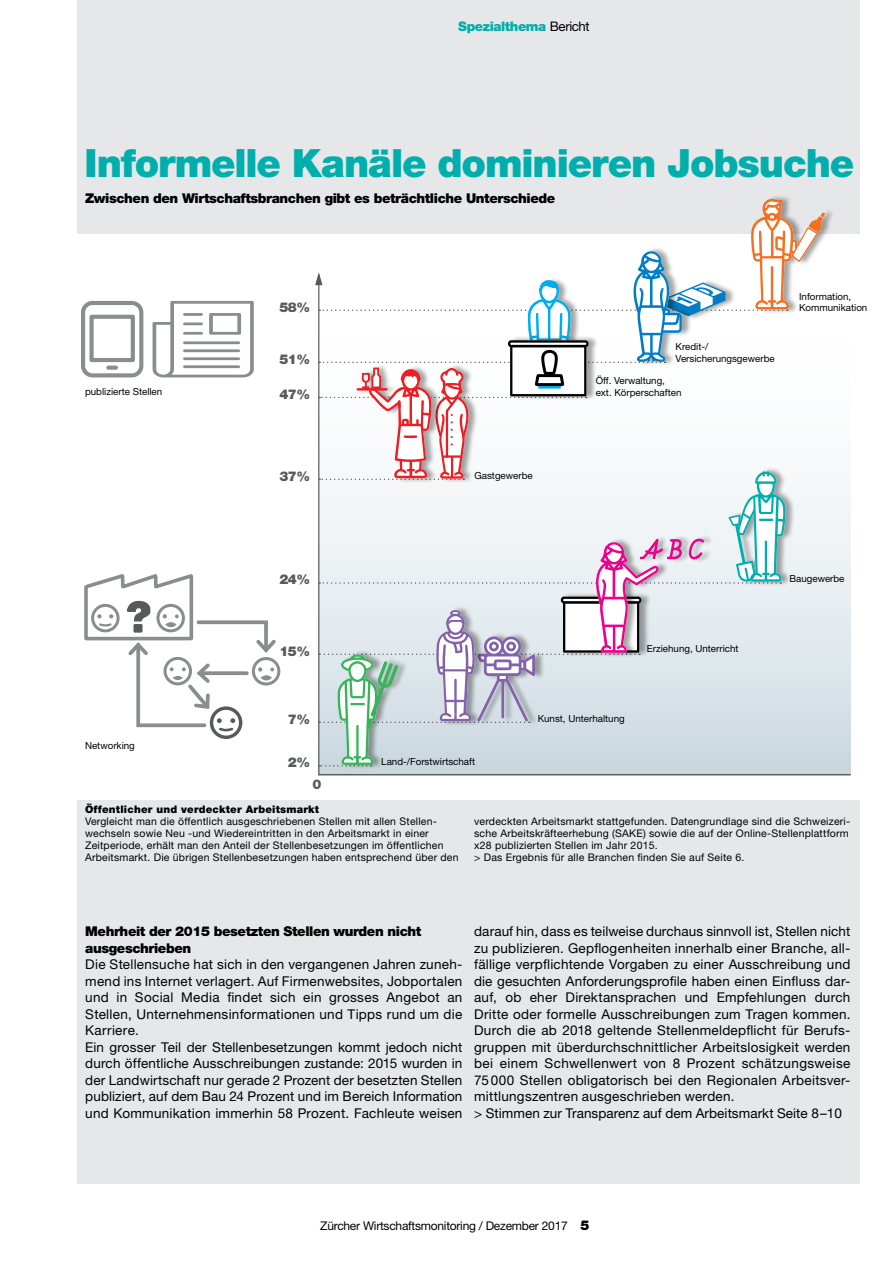
<style>
.page{position:relative;width:893px;height:1263px;background:#fff}
.page>*{position:absolute;margin:0;border:0;box-sizing:border-box;transform-origin:0 0}
.t1{font:900 39px "Helvetica Neue LT Std";letter-spacing:-.03em;color:#00afad}
.t2{font:13.5px/16.5px "Helvetica Neue LT Std";letter-spacing:.02em;color:#000}
.t3{font:900 13.5px/16.5px "Helvetica Neue LT Std";letter-spacing:-.03em;color:#000}
.t4{font:900 13.5px "Helvetica Neue LT Std";letter-spacing:-.03em;color:#58595b}
.t5{font:900 13.2px "Helvetica Neue LT Std";letter-spacing:-.03em;color:#00afad}
.t6{font:12px "Helvetica Neue LT Std";letter-spacing:-.02em;color:#000}
.t7{font:10.5px/12px "Helvetica Neue LT Std";letter-spacing:.02em;color:#000}
.t8{font:900 10.5px "Helvetica Neue LT Std";letter-spacing:.02em;color:#000}
.t9{font:9.75px/11.2px "Helvetica Neue LT Std";color:#000}
.s1{font-weight:400;color:#000}
.s2{font-weight:900;font-size:13.5px}
</style>
<div class="page">
<div style="left:77px;top:0;width:783px;height:1184px;background:#e6e7e8"></div>
<div style="left:71px;top:235px;width:801px;height:565px;background:#fff"></div>
<div style="left:319px;top:276px;width:531px;height:499px;background:linear-gradient(to bottom,#fff,#d1dde4)"></div>
<hr style="left:319px;top:774px;width:531px;height:1px;background:#58595b">
<hr style="left:318px;top:282px;width:1px;height:493px;background:#58595b">
<svg style="left:84px;top:574px;width:110px;height:67px"></svg>
<div style="left:210px;top:706px;width:32px;height:33px;border:3px solid #58595b;border-radius:50%"></div>
<div style="left:91px;top:604px;width:29px;height:28px;border:3px solid #8a8c8e;border-radius:50%"></div>
<svg style="left:97px;top:614px;width:16px;height:14px"></svg>
<div style="left:338px;top:650px;width:70px;height:119px;background:#000;opacity:.35"></div>
<div style="left:752px;top:194px;width:56px;height:120px;background:#000;opacity:.35"></div>
<div style="left:793px;top:208px;width:42px;height:58px;background:#000;opacity:.35"></div>
<div style="left:252px;top:657px;width:28px;height:28px;border:3px solid #8a8c8e;border-radius:50%"></div>
<svg style="left:125px;top:601px;width:154px;height:131px"></svg>
<svg style="left:314px;top:199px;width:511px;height:567px"></svg>
<svg style="left:81px;top:301px;width:62px;height:76px"></svg>
<svg style="left:153px;top:301px;width:101px;height:76px"></svg>
<p class="t5" style="left:458px;top:18px;width:133px">Spezialthema <span class="s1">Bericht</span></p>
<h1 class="t1" style="left:85px;top:140px;width:771px">Informelle Kanäle dominieren Jobsuche</h1>
<p class="t3" style="left:85px;top:190px;width:472px">Zwischen den Wirtschaftsbranchen gibt es beträchtliche Unterschiede</p>
<p class="t9" style="left:85px;top:386px;width:79px">publizierte Stellen</p>
<p class="t4" style="left:279px;top:299px;width:32px">58%</p>
<p class="t4" style="left:279px;top:351px;width:32px">51%</p>
<p class="t4" style="left:279px;top:386px;width:32px">47%</p>
<p class="t4" style="left:279px;top:468px;width:32px">37%</p>
<p class="t9" style="left:474px;top:470px;width:60px">Gastgewerbe</p>
<p class="t9" style="left:676px;top:341px;width:101px">Kredit-/<br>Versicherungsgewerbe</p>
<p class="t9" style="left:596px;top:375px;width:87px">Öff. Verwaltung, ext. Körperschaften</p>
<p class="t9" style="left:799px;top:290px;width:70px">Information,<br>Kommunikation</p>
<p class="t9" style="left:85px;top:740px;width:51px">Networking</p>
<p class="t4" style="left:279px;top:572px;width:32px">24%</p>
<p class="t9" style="left:789px;top:573px;width:57px">Baugewerbe</p>
<p class="t4" style="left:279px;top:643px;width:32px">15%</p>
<p class="t9" style="left:647px;top:643px;width:93px">Erziehung, Unterricht</p>
<p class="t4" style="left:288px;top:711px;width:24px">7%</p>
<p class="t4" style="left:288px;top:754px;width:24px">2%</p>
<p class="t9" style="left:381px;top:755px;width:95px">Land-/Forstwirtschaft</p>
<p class="t9" style="left:538px;top:713px;width:89px">Kunst, Unterhaltung</p>
<p class="t4" style="left:312px;top:776px;width:11px">0</p>
<p class="t8" style="left:85px;top:803px;width:236px">Öffentlicher und verdeckter Arbeitsmarkt</p>
<p class="t7" style="left:85px;top:815px;width:375px">Vergleicht man die öffentlich ausgeschriebenen Stellen mit allen Stellen&shy;wechseln sowie Neu -und Wiedereintritten in den Arbeitsmarkt in einer Zeitperiode, erhält man den Anteil der Stellenbesetzungen im öffentlichen Arbeitsmarkt. Die übrigen Stellenbesetzungen haben entsprechend über den</p>
<p class="t7" style="left:474px;top:815px;width:378px">verdeckten Arbeitsmarkt stattgefunden. Datengrundlage sind die Schweizeri&shy;sche Arbeitskräfteerhebung (SAKE) sowie die auf der Online-Stellenplattform x28 publizierten Stellen im Jahr 2015.<br>&gt; Das Ergebnis für alle Branchen finden Sie auf Seite 6.</p>
<p class="t3" style="left:85px;top:923px;width:338px">Mehrheit der 2015 besetzten Stellen wurden nicht ausgeschrieben</p>
<p class="t2" style="left:85px;top:956px;width:379px">Die Stellensuche hat sich in den vergangenen Jahren zuneh&shy;mend ins Internet verlagert. Auf Firmenwebsites, Jobportalen und in Social Media findet sich ein grosses Angebot an Stellen, Unternehmensinformationen und Tipps rund um die Karriere.<br>Ein grosser Teil der Stellenbesetzungen kommt jedoch nicht durch öffentliche Ausschreibungen zustande: 2015 wurden in der Landwirtschaft nur gerade 2 Prozent der besetzten Stellen publiziert, auf dem Bau 24 Prozent und im Bereich Information und Kommunikation immerhin 58 Prozent. Fachleute weisen</p>
<p class="t2" style="left:474px;top:923px;width:378px">darauf hin, dass es teilweise durchaus sinnvoll ist, Stellen nicht zu publizieren. Gepflogenheiten innerhalb einer Branche, all&shy;fällige verpflichtende Vorgaben zu einer Ausschreibung und die gesuchten Anforderungsprofile haben einen Einfluss dar&shy;auf, ob eher Direktansprachen und Empfehlungen durch Dritte oder formelle Ausschreibungen zum Tragen kommen.<br>Durch die ab 2018 geltende Stellenmeldepflicht für Berufs&shy;gruppen mit überdurchschnittlicher Arbeitslosigkeit werden bei einem Schwellenwert von 8 Prozent schätzungsweise 75 000 Stellen obligatorisch bei den Regionalen Arbeitsver&shy;mittlungszentren ausgeschrieben werden.<br>&gt; Stimmen zur Transparenz auf dem Arbeitsmarkt Seite 8–10</p>
<p class="t6" style="left:320px;top:1219px;width:271px">Zürcher Wirtschaftsmonitoring / Dezember 2017 <span class="s2">5</span></p>
</div>
